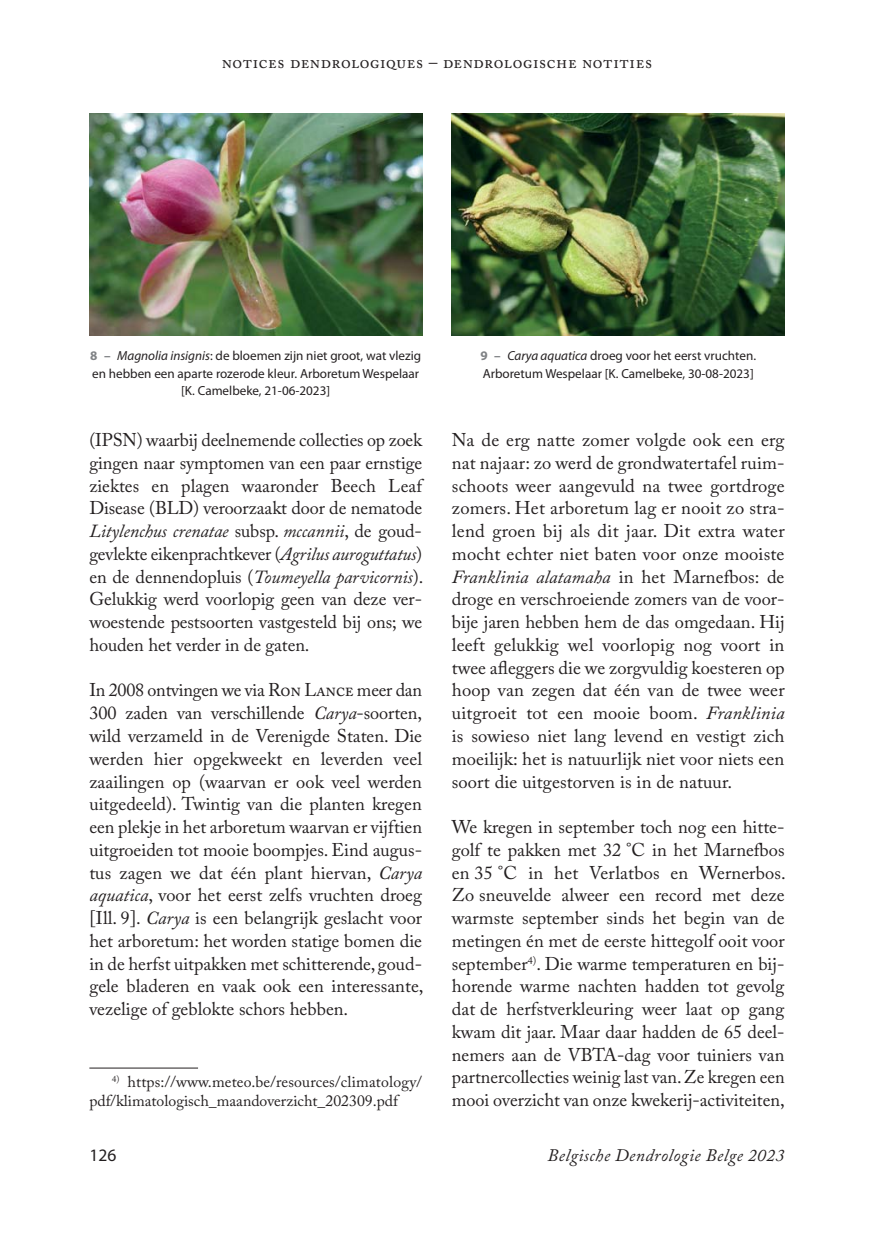
<style>
.page{position:relative;width:869px;height:1241px;background:#fff}
.page>*{position:absolute;margin:0;border:0;box-sizing:border-box;transform-origin:0 0}
.t1{font:18.38px/22.8px "Adobe Caslon Pro";letter-spacing:-.005em;color:#231f20;text-align:justify}
.t2{font:17.5px "Adobe Caslon Pro";letter-spacing:.03em;color:#231f20}
.t3{font:italic 17.5px "Adobe Caslon Pro";letter-spacing:.03em;color:#231f20}
.t4{font:17.5px "Myriad Pro";color:#231f20}
.t5{font:15.75px/19.2px "Adobe Caslon Pro";color:#231f20}
.t6{font:13.12px/17.5px "Myriad Pro";color:#231f20;text-align:center}
.s1{font-weight:700;color:#808285}
.s2{font-style:italic}
</style>
<div class="page">
<hr style="left:89px;top:1067px;width:109px;height:1px;background:#231f20">
<img style="left:89px;top:114px;width:333px;height:221px">
<img style="left:451px;top:114px;width:333px;height:221px">
<p class="t2" style="left:221px;top:56px;width:432px">notices dendrologiques – dendrologische notities</p>
<p class="t6" style="left:90px;top:348px;width:332px"><span class="s1">8 –</span> <span class="s2">Magnolia insignis</span>: de bloemen zijn niet groot, wat vlezig en hebben een aparte rozerode kleur. Arboretum Wespelaar [K. Camelbeke, 21-06-2023]</p>
<p class="t6" style="left:480px;top:348px;width:277px;text-align:left"><span class="s1">9 –</span> <span class="s2">Carya aquatica</span> droeg voor het eerst vruchten.<br>Arboretum Wespelaar [K. Camelbeke, 30-08-2023]</p>
<p class="t1" style="left:89px;top:430px;width:336px;text-align:left">(IPSN) waarbij deelnemende collecties op zoek gingen naar symptomen van een paar ernstige ziektes en plagen waaronder Beech Leaf Disease (BLD) veroorzaakt door de nematode <span class="s2">Litylenchus crenatae</span> subsp. <span class="s2">mccannii</span>, de goud&shy;gevlekte eikenprachtkever (<span class="s2">Agrilus auroguttatus</span>) en de dennendopluis (<span class="s2">Toumeyella parvicornis</span>).<br>Gelukkig werd voorlopig geen van deze ver&shy;woestende pestsoorten vastgesteld bij ons; we houden het verder in de gaten.</p>
<p class="t1" style="left:89px;top:680px;width:335px">In 2008 ontvingen we via Ron Lance meer dan 300 zaden van verschillende <span class="s2">Carya</span>-soorten, wild verzameld in de Verenigde Staten. Die werden hier opgekweekt en leverden veel zaailingen op (waarvan er ook veel werden uitgedeeld). Twintig van die planten kregen een plekje in het arboretum waarvan er vijftien uitgroeiden tot mooie boompjes. Eind augus&shy;tus zagen we dat één plant hiervan, <span class="s2">Carya aquatica</span>, voor het eerst zelfs vruchten droeg [Ill. 9]. <span class="s2">Carya</span> is een belangrijk geslacht voor het arboretum: het worden statige bomen die in de herfst uitpakken met schitterende, goud&shy;gele bladeren en vaak ook een interessante, vezelige of geblokte schors hebben.</p>
<p class="t5" style="left:89px;top:1073px;width:334px;text-indent:22px"><sup>4)</sup> https://www.meteo.be/resources/climatology/ pdf/klimatologisch_maandoverzicht_202309.pdf</p>
<p class="t1" style="left:451px;top:430px;width:334px">Na de erg natte zomer volgde ook een erg nat najaar: zo werd de grondwatertafel ruim&shy;schoots weer aangevuld na twee gortdroge zomers. Het arboretum lag er nooit zo stra&shy;lend groen bij als dit jaar. Dit extra water mocht echter niet baten voor onze mooiste <span class="s2">Franklinia alatamaha</span> in het Marnefbos: de droge en verschroeiende zomers van de voor&shy;bije jaren hebben hem de das omgedaan. Hij leeft gelukkig wel voorlopig nog voort in twee afleggers die we zorgvuldig koesteren op hoop van zegen dat één van de twee weer uitgroeit tot een mooie boom. <span class="s2">Franklinia </span>is sowieso niet lang levend en vestigt zich moeilijk: het is natuurlijk niet voor niets een soort die uitgestorven is in de natuur.</p>
<p class="t1" style="left:451px;top:817px;width:335px">We kregen in september toch nog een hitte&shy;golf te pakken met 32 °C in het Marnefbos en 35 °C in het Verlatbos en Wernerbos.<br>Zo sneuvelde alweer een record met deze warmste september sinds het begin van de metingen én met de eerste hittegolf ooit voor september<sup>4)</sup>. Die warme temperaturen en bij&shy;horende warme nachten hadden tot gevolg dat de herfstverkleuring weer laat op gang kwam dit jaar. Maar daar hadden de 65 deel&shy;nemers aan de VBTA-dag voor tuiniers van partnercollecties weinig last van. Ze kregen een mooi overzicht van onze kwekerij-activiteiten,</p>
<p class="t4" style="left:89px;top:1148px;width:28px">126</p>
<p class="t3" style="left:547px;top:1148px;width:238px">Belgische Dendrologie Belge 2023</p>
</div>
